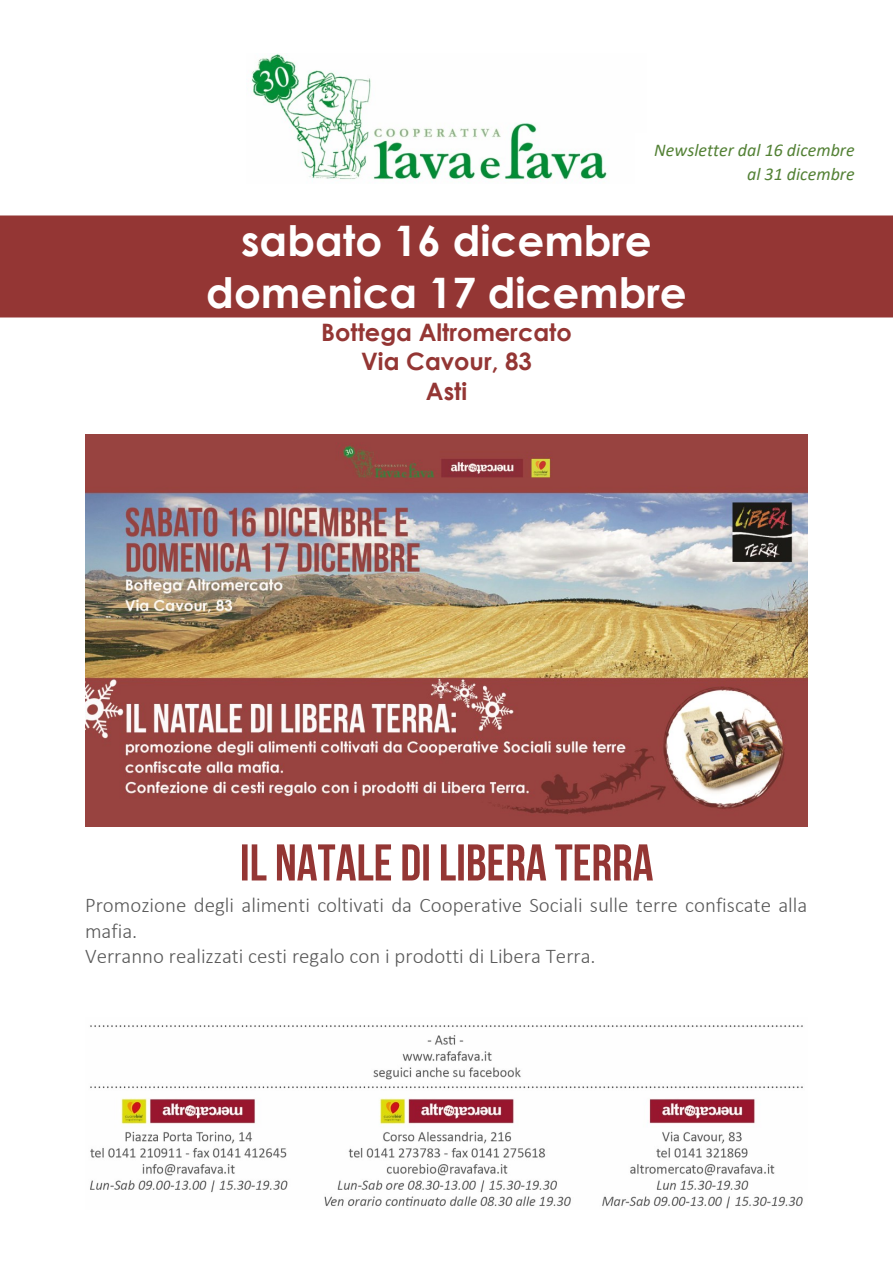
<style>
.page{position:relative;width:893px;height:1263px;background:#fff}
.page>*{position:absolute;margin:0;border:0;box-sizing:border-box;transform-origin:0 0}
.t1{font:700 42px "Century Gothic";color:#fff}
.t2{font:700 24px "Century Gothic";color:#943634}
.t3{font:300 21px/25.7px "Calibri";color:#595959}
.t4{font:italic 18px/23.7px "Calibri";color:#538135;text-align:right}
</style>
<div class="page">
<img style="left:251px;top:53px;width:357px;height:129px">
<img style="left:90px;top:1025px;width:713px;height:184px">
<div style="left:0;top:215px;width:893px;height:103px;background:#943634"></div>
<img style="left:85px;top:435px;width:722px;height:391px">
<img style="left:242px;top:844px;width:411px;height:37px">
<p class="t4" style="left:654px;top:140px;width:202px">Newsletter dal 16 dicembre al 31 dicembre</p>
<p class="t1" style="left:241px;top:214px;width:412px">sabato 16 dicembre</p>
<p class="t1" style="left:206px;top:265px;width:482px">domenica 17 dicembre</p>
<p class="t2" style="left:321px;top:317px;width:252px">Bottega Altromercato</p>
<p class="t2" style="left:361px;top:346px;width:172px">Via Cavour, 83</p>
<p class="t2" style="left:426px;top:376px;width:43px">Asti</p>
<p class="t3" style="left:85px;top:894px;width:724px">Promozione degli alimenti coltivati da Cooperative Sociali sulle terre confiscate alla mafia.</p>
<p class="t3" style="left:85px;top:945px;width:512px">Verranno realizzati cesti regalo con i prodotti di Libera Terra.</p>
</div>
